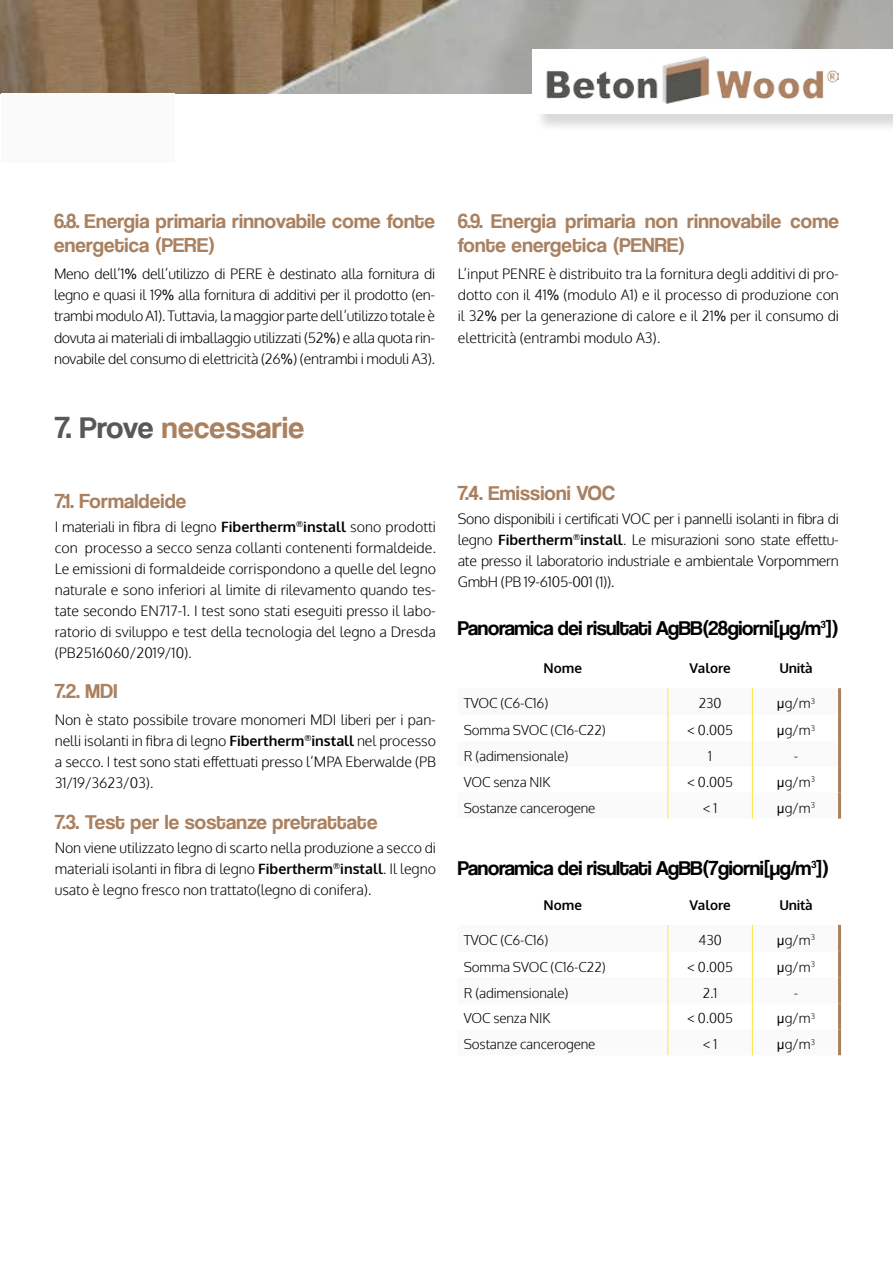
<style>
.page{position:relative;width:893px;height:1263px;background:#fff}
.page>*{position:absolute;margin:0;border:0;box-sizing:border-box;transform-origin:0 0}
.t1{font:31.5px "Coolvetica Rg";letter-spacing:.01em;color:#aa8160}
.t2{font:21px/24px "Coolvetica Rg";letter-spacing:.01em;color:#aa8160}
.t3{font:21px "Coolvetica Rg";letter-spacing:-.02em;color:#000}
.t4{font:300 14.25px/21px "Oxygen";letter-spacing:-.005em;color:#000;text-align:justify}
.t5{font:300 13.5px "Oxygen";letter-spacing:-.01em;color:#000}
.t6{font:700 13.5px "Oxygen";letter-spacing:-.005em;color:#000}
.s1{font-family:"Arial";font-weight:400}
.s2{color:#58585b}
.s3{font-weight:700}
</style>
<div class="page">
<img style="left:0;top:0;width:893px;height:94px">
<svg style="left:668px;top:688px;width:84px;height:130px"></svg>
<svg style="left:667px;top:688px;width:1px;height:130px"></svg>
<svg style="left:752px;top:688px;width:1px;height:130px"></svg>
<hr style="left:838px;top:688px;width:3px;height:27px;background:#aa8160">
<hr style="left:838px;top:715px;width:3px;height:26px;background:#aa8160">
<hr style="left:838px;top:741px;width:3px;height:26px;background:#aa8160">
<hr style="left:838px;top:767px;width:3px;height:26px;background:#aa8160">
<hr style="left:838px;top:793px;width:3px;height:25px;background:#aa8160">
<svg style="left:668px;top:925px;width:84px;height:130px"></svg>
<svg style="left:667px;top:925px;width:1px;height:130px"></svg>
<svg style="left:752px;top:925px;width:1px;height:130px"></svg>
<hr style="left:838px;top:925px;width:3px;height:27px;background:#aa8160">
<hr style="left:838px;top:952px;width:3px;height:26px;background:#aa8160">
<hr style="left:838px;top:978px;width:3px;height:25px;background:#aa8160">
<hr style="left:838px;top:1003px;width:3px;height:26px;background:#aa8160">
<hr style="left:838px;top:1029px;width:3px;height:26px;background:#aa8160">
<div style="left:2px;top:94px;width:173px;height:69px;background:#fafafa"></div>
<div style="left:535px;top:52px;width:358px;height:81px;background:#000;opacity:.15"></div>
<div style="left:533px;top:49px;width:360px;height:64px;background:#fff"></div>
<img style="left:546px;top:57px;width:293px;height:46px">
<h2 class="t2" style="left:54px;top:209px;width:383px">6.8. Energia primaria rinnovabile come fonte energetica (PERE)</h2>
<p class="t4" style="left:54px;top:264px;width:383px">Meno dell’1<span class="s1">%</span> dell’utilizzo di PERE è destinato alla fornitura di legno e quasi il 19<span class="s1">%</span> alla fornitura di additivi per il prodotto (en&shy;trambi modulo A1). Tuttavia, la maggior parte dell’utilizzo totale è dovuta ai materiali di imballaggio utilizzati (52<span class="s1">%</span>) e alla quota rin&shy;novabile del consumo di elettricità (26<span class="s1">%</span>) (entrambi i moduli A3).</p>
<h1 class="t1" style="left:55px;top:409px;width:251px"><span class="s2">7. Prove</span> necessarie</h1>
<h2 class="t2" style="left:55px;top:488px;width:133px">7.1. Formaldeide</h2>
<p class="t4" style="left:55px;top:516px;width:383px">I materiali in fibra di legno <span class="s3">Fibertherm</span><sup>®</sup><span class="s3">install</span> sono prodotti con processo a secco senza collanti contenenti formaldeide.<br>Le emissioni di formaldeide corrispondono a quelle del legno naturale e sono inferiori al limite di rilevamento quando tes&shy;tate secondo EN717-1. I test sono stati eseguiti presso il labo&shy;ratorio di sviluppo e test della tecnologia del legno a Dresda (PB2516060/2019/10).</p>
<h2 class="t2" style="left:55px;top:679px;width:64px">7.2. MDI</h2>
<p class="t4" style="left:55px;top:710px;width:383px">Non è stato possibile trovare monomeri MDI liberi per i pan&shy;nelli isolanti in fibra di legno <span class="s3">Fibertherm</span><sup>®</sup><span class="s3">install</span> nel processo a secco. I test sono stati effettuati presso l’MPA Eberwalde (PB 31/19/3623/03).</p>
<h2 class="t2" style="left:55px;top:809px;width:324px">7.3. Test per le sostanze pretrattate</h2>
<p class="t4" style="left:55px;top:837px;width:383px">Non viene utilizzato legno di scarto nella produzione a secco di materiali isolanti in fibra di legno <span class="s3">Fibertherm</span><sup>®</sup><span class="s3">install</span>. Il legno usato è legno fresco non trattato(legno di conifera).</p>
<h2 class="t2" style="left:458px;top:209px;width:383px">6.9. Energia primaria non rinnovabile come fonte energetica (PENRE)</h2>
<p class="t4" style="left:458px;top:264px;width:383px">L’input PENRE è distribuito tra la fornitura degli additivi di pro&shy;dotto con il 41<span class="s1">%</span> (modulo A1) e il processo di produzione con il 32<span class="s1">%</span> per la generazione di calore e il 21<span class="s1">%</span> per il consumo di elettricità (entrambi modulo A3).</p>
<h2 class="t2" style="left:458px;top:480px;width:159px">7.4. Emissioni VOC</h2>
<p class="t4" style="left:458px;top:508px;width:383px">Sono disponibili i certificati VOC per i pannelli isolanti in fibra di legno <span class="s3">Fibertherm</span><sup>®</sup><span class="s3">install</span>. Le misurazioni sono state effettu&shy;ate presso il laboratorio industriale e ambientale Vorpommern GmbH (PB 19-6105-001 (1)).</p>
<h2 class="t3" style="left:458px;top:615px;width:383px">Panoramica dei risultati AgBB(28giorni[μg/m³])</h2>
<p class="t6" style="left:544px;top:660px;width:40px">Nome</p>
<p class="t6" style="left:689px;top:660px;width:43px">Valore</p>
<p class="t6" style="left:779px;top:660px;width:35px">Unità</p>
<p class="t5" style="left:464px;top:695px;width:86px">TVOC (C6-C16)</p>
<p class="t5" style="left:699px;top:695px;width:24px">230</p>
<p class="t5" style="left:777px;top:695px;width:39px"><span class="s1">µ</span>g/m<sup>3</sup></p>
<p class="t5" style="left:464px;top:722px;width:143px">Somma SVOC (C16-C22)</p>
<p class="t5" style="left:687px;top:722px;width:48px">&lt; 0.005</p>
<p class="t5" style="left:777px;top:722px;width:39px"><span class="s1">µ</span>g/m<sup>3</sup></p>
<p class="t5" style="left:464px;top:747px;width:106px">R (adimensionale)</p>
<p class="t5" style="left:708px;top:747px;width:5px">1</p>
<p class="t5" style="left:794px;top:747px;width:6px">-</p>
<p class="t5" style="left:464px;top:773px;width:88px">VOC senza NIK</p>
<p class="t5" style="left:687px;top:773px;width:48px">&lt; 0.005</p>
<p class="t5" style="left:777px;top:773px;width:39px"><span class="s1">µ</span>g/m<sup>3</sup></p>
<p class="t5" style="left:464px;top:799px;width:133px">Sostanze cancerogene</p>
<p class="t5" style="left:703px;top:799px;width:16px">&lt; 1</p>
<p class="t5" style="left:777px;top:799px;width:39px"><span class="s1">µ</span>g/m<sup>3</sup></p>
<h2 class="t3" style="left:458px;top:856px;width:373px">Panoramica dei risultati AgBB(7giorni[μg/m³])</h2>
<p class="t6" style="left:544px;top:896px;width:40px">Nome</p>
<p class="t6" style="left:689px;top:896px;width:43px">Valore</p>
<p class="t6" style="left:779px;top:896px;width:35px">Unità</p>
<p class="t5" style="left:464px;top:931px;width:86px">TVOC (C6-C16)</p>
<p class="t5" style="left:698px;top:931px;width:25px">430</p>
<p class="t5" style="left:777px;top:931px;width:39px"><span class="s1">µ</span>g/m<sup>3</sup></p>
<p class="t5" style="left:464px;top:958px;width:143px">Somma SVOC (C16-C22)</p>
<p class="t5" style="left:687px;top:958px;width:48px">&lt; 0.005</p>
<p class="t5" style="left:777px;top:958px;width:39px"><span class="s1">µ</span>g/m<sup>3</sup></p>
<p class="t5" style="left:464px;top:984px;width:106px">R (adimensionale)</p>
<p class="t5" style="left:703px;top:984px;width:16px">2.1</p>
<p class="t5" style="left:794px;top:984px;width:6px">-</p>
<p class="t5" style="left:464px;top:1010px;width:88px">VOC senza NIK</p>
<p class="t5" style="left:687px;top:1010px;width:48px">&lt; 0.005</p>
<p class="t5" style="left:777px;top:1010px;width:39px"><span class="s1">µ</span>g/m<sup>3</sup></p>
<p class="t5" style="left:464px;top:1036px;width:133px">Sostanze cancerogene</p>
<p class="t5" style="left:703px;top:1036px;width:16px">&lt; 1</p>
<p class="t5" style="left:777px;top:1036px;width:39px"><span class="s1">µ</span>g/m<sup>3</sup></p>
</div>
